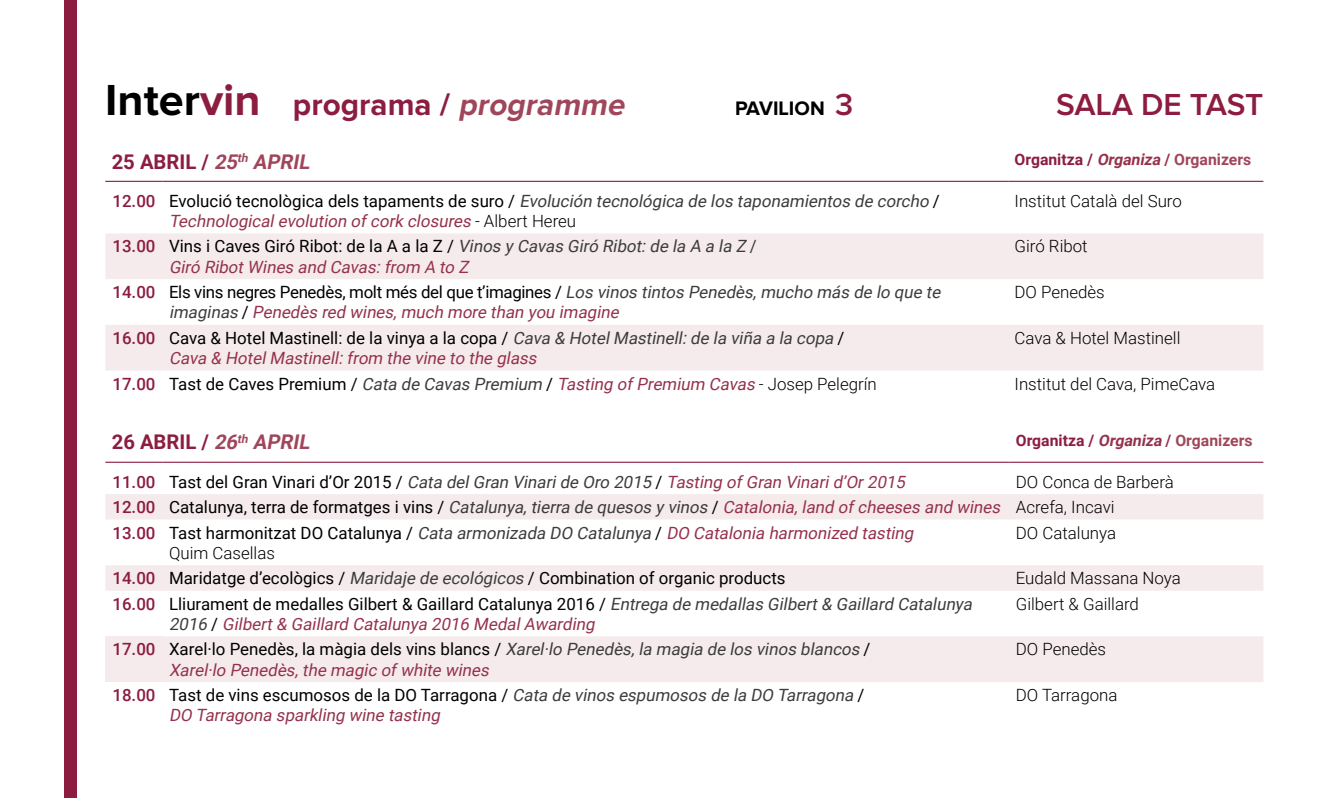
<style>
.page{position:relative;width:1340px;height:798px;background:#fff}
.page>*{position:absolute;margin:0;border:0;box-sizing:border-box;transform-origin:0 0}
.t1{font:700 31.5px "Proxima Nova";color:#8c1d40}
.t2{font:600 31.5px "Proxima Nova";letter-spacing:-.01em;color:#8c1d40}
.t3{font:700 20.25px "Roboto";color:#8c1d40}
.t4{font:700 20.25px "Proxima Nova";color:#000}
.t5{font:16.88px/25.4px "Roboto";color:#000}
.t6{font:italic 16.88px/20.2px "Roboto";color:#3c3c3b}
.t7{font:italic 16.88px/20.2px "Roboto";color:#95314c}
.t8{font:300 16.88px "Roboto";color:#000}
.t9{font:700 15.75px "Roboto";color:#8c1d40}
.s1{font-size:45px;color:#000}
.s2{font-size:45px}
.s3{font-style:italic;color:#a0465b}
.s4{font-weight:600;font-size:31.5px;color:#8c1d40}
.s5{font-style:italic;color:#95314c}
.s6{color:#95314c}
.s7{color:#a0465b}
.s8{font-weight:500;font-style:normal;color:#8c1d40}
.s9{font-style:normal;color:#000}
.s10{font-weight:300;font-style:normal;color:#000}
.s11{color:#3c3c3b}
.s12{font-style:normal;color:#3c3c3b}
.s13{font-weight:500;color:#8c1d40}
.s14{font-style:italic;color:#3c3c3b}
.s15{font-weight:300}
</style>
<div class="page">
<svg style="left:105px;top:494px;width:1158px;height:187px;fill:#f8f1f3"></svg>
<div style="left:105px;top:636px;width:58px;height:45px;background:#f5ebed"></div>
<hr style="left:105px;top:461px;width:58px;height:1px;background:#8c1d40">
<hr style="left:163px;top:461px;width:846px;height:1px;background:#8c1d40">
<hr style="left:1009px;top:461px;width:254px;height:1px;background:#8c1d40">
<svg style="left:105px;top:233px;width:1158px;height:137px;fill:#f5ebed"></svg>
<hr style="left:105px;top:181px;width:58px;height:1px;background:#8c1d40">
<hr style="left:163px;top:181px;width:845px;height:1px;background:#8c1d40">
<hr style="left:1008px;top:181px;width:255px;height:1px;background:#8c1d40">
<div style="left:64px;top:0;width:13px;height:797px;background:#8c1d40"></div>
<h1 class="t1" style="left:105px;top:90px;width:526px"><span class="s1">Inter</span><span class="s2">vin</span> programa / <span class="s3">programme</span></h1>
<p class="t4" style="left:735px;top:99px;width:120px">Pavilion <span class="s4">3</span></p>
<h1 class="t2" style="left:1056px;top:90px;width:209px">SALA DE TAST</h1>
<p class="t3" style="left:112px;top:147px;width:204px">2 5 A B R I L / <span class="s3">25</span><sup>th</sup> <span class="s3">APRIL</span></p>
<p class="t9" style="left:1014px;top:148px;width:238px">Organitza / <span class="s5">Organiza</span> <span class="s6">/</span> <span class="s7">Organizers</span></p>
<p class="t6" style="left:169px;top:190px;width:772px;text-indent:-57px"><span class="s8">1 2 . 0 0</span> <span class="s9">Evo l u c i ó t e c n o l ò g i c a d e l s t a p a m e n t s d e s u ro /</span> Evolución tecnológica de los taponamientos de corcho <span class="s9">/<br></span><span class="s6">Technologicalevolution ofcork closures</span> <span class="s10">- A l b e r t H e r e u</span></p>
<p class="t8" style="left:1014px;top:189px;width:169px">Institut Català del Suro</p>
<p class="t7" style="left:169px;top:236px;width:589px;text-indent:-57px"><span class="s8">13.00</span> <span class="s9">Vins i Caves Giró Ribot: de la A a la Z /</span> <span class="s11">Vinos y Cavas Giró Ribot:de la A a la Z</span> <span class="s12">/<br></span>Giró RibotWines and Cavas:from A to Z</p>
<p class="t8" style="left:1014px;top:234px;width:75px">Giró Ribot</p>
<p class="t6" style="left:169px;top:281px;width:776px;text-indent:-57px"><span class="s8">14.00</span> <span class="s9">Els vins negres Penedès, molt més del que t’imagines /</span> Los vinos tintos Penedès,mucho más de lo que te imaginas <span class="s9">/</span> <span class="s6">Penedès red wines,much more than you imagine</span></p>
<p class="t8" style="left:1014px;top:280px;width:92px">DO Penedès</p>
<p class="t7" style="left:169px;top:327px;width:677px;text-indent:-57px"><span class="s8">16.00</span> <span class="s9">Cava &amp; Hotel Mastinell: de la vinya a la copa /</span> <span class="s11">Cava &amp; HotelMastinell:de la viña a la copa</span> <span class="s9">/<br></span>Cava &amp; HotelMastinell:from the vine to the glass</p>
<p class="t8" style="left:1014px;top:326px;width:167px">Cava &amp; Hotel Mastinell</p>
<p class="t7" style="left:112px;top:372px;width:766px"><span class="s8">1 7 . 0 0</span> <span class="s9">Ta st d e C ave s P re m i u m /</span> <span class="s11">Cata de Cavas Premium</span> <span class="s9">/</span> Tasting ofPremium Cavas <span class="s10">- J o s e p P e l e g r ín</span></p>
<p class="t8" style="left:1014px;top:371px;width:202px">Institut del Cava, PimeCava</p>
<p class="t3" style="left:112px;top:428px;width:204px">2 6 A B R I L / <span class="s3">26</span><sup>th</sup> <span class="s3">APRIL</span></p>
<p class="t9" style="left:1015px;top:429px;width:238px">Organitza / <span class="s5">Organiza</span> <span class="s6">/</span> <span class="s7">Organizers</span></p>
<p class="t5" style="left:112px;top:468px;width:798px"><span class="s13">1 1 . 0 0</span> Ta s t d e l G ra n V i n a r i d ’ O r 2 0 1 5 / <span class="s14">Cata delGran Vinaride Oro 2015</span> / <span class="s5">Tasting ofGran Vinarid’Or2015</span></p>
<p class="t5" style="left:112px;top:468px;width:1062px;text-indent:903px"><span class="s15">DO Conca de Barberà<br></span><span class="s13">1 2 . 0 0</span> C at a l u n ya , t e r ra d e fo r m at g e s i v i n s / <span class="s14">Catalunya,tierra de quesos y vinos</span> / <span class="s5">Catalonia,land ofcheeses and wines</span> <span class="s15">Ac re fa , I n c a v i<br></span><span class="s13">1 3 . 0 0</span> Ta s t h a r m o n i t z a t D O C a t a l u n y a / <span class="s14">Cata armonizada DO Catalunya</span> / <span class="s5">DO Catalonia harmonized tasting</span></p>
<p class="t8" style="left:169px;top:540px;width:107px">Quim Casellas</p>
<p class="t8" style="left:1015px;top:520px;width:102px">DO Catalunya</p>
<p class="t5" style="left:112px;top:564px;width:674px"><span class="s13">14.00</span> Maridatge d’ecològics / <span class="s14">Maridaje de ecológicos</span> / Combination of organic products</p>
<p class="t8" style="left:1015px;top:566px;width:166px">Eudald Massana Noya</p>
<p class="t5" style="left:169px;top:592px;width:808px;line-height:20.2px;text-indent:-57px"><span class="s13">16.00</span> Lliurament de medalles Gilbert &amp; Gaillard Catalunya 2016 / <span class="s14">Entrega de medallas Gilbert&amp; Gaillard Catalunya<br>2016</span> / <span class="s5">Gilbert&amp; Gaillard Catalunya 2016 MedalAwarding</span></p>
<p class="t8" style="left:1015px;top:591px;width:125px">Gilbert &amp; Gaillard</p>
<p class="t6" style="left:169px;top:638px;width:703px;text-indent:-57px"><span class="s8">17.00</span> <span class="s9">Xarel·lo Penedès, la màgia dels vins blancs /</span> Xarel·lo Penedès,la magia de los vinos blancos <span class="s9">/<br></span><span class="s6">Xarel·lo Penedès,the magic ofwhite wines</span></p>
<p class="t8" style="left:1015px;top:637px;width:92px">DO Penedès</p>
<p class="t5" style="left:169px;top:684px;width:696px;line-height:20.2px;text-indent:-57px"><span class="s13">18.00</span> Tast de vins escumosos de la DO Tarragona / <span class="s14">Cata de vinos espumosos de la DO Tarragona</span> /<br><span class="s5">DO Tarragona sparkling wine tasting</span></p>
<p class="t8" style="left:1015px;top:683px;width:103px">DO Tarragona</p>
</div>
